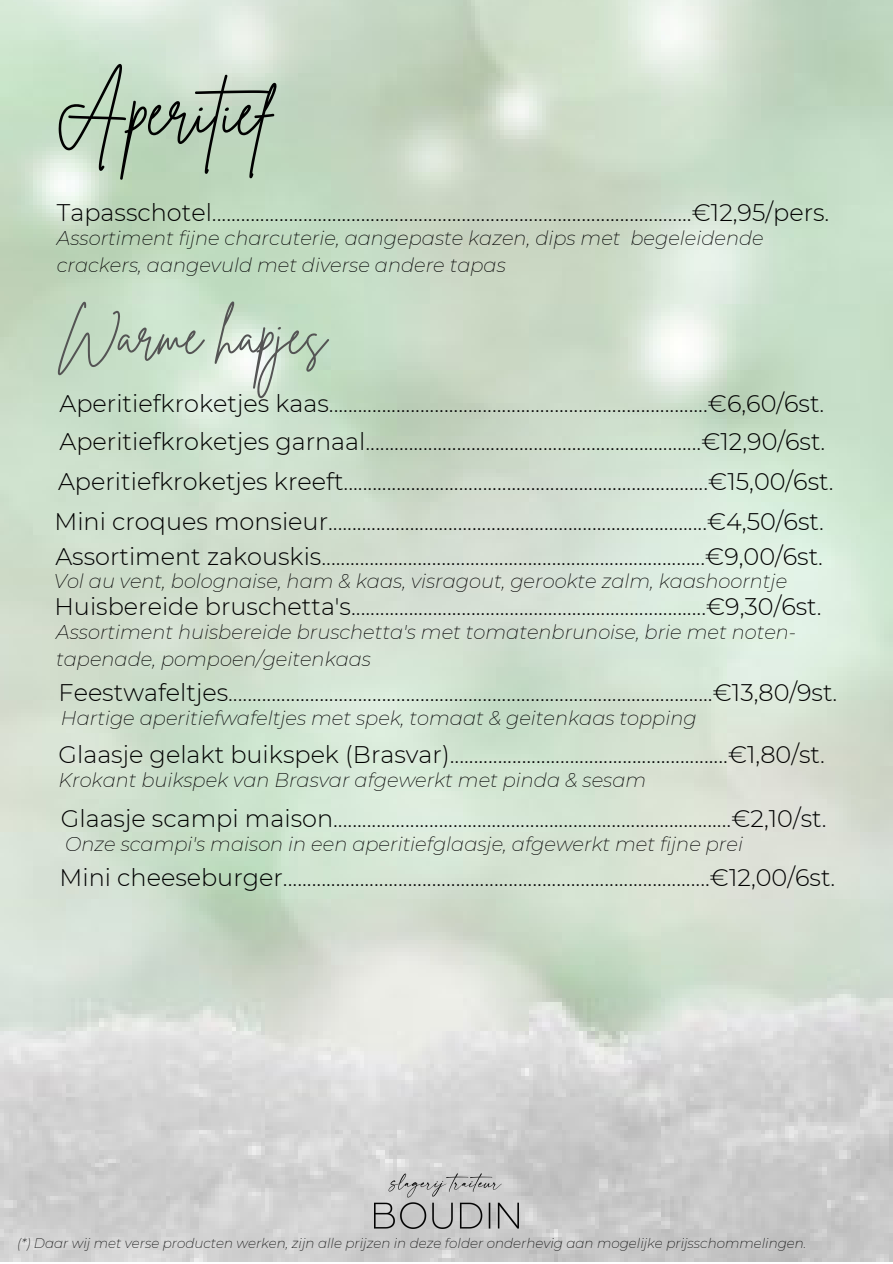
<style>
.page{position:relative;width:893px;height:1264px;background:#fff}
.page>*{position:absolute;margin:0;border:0;box-sizing:border-box;transform-origin:0 0}
.t1{font:67.5px "Brittany Signature";color:#000}
.t2{font:52.5px "Brittany Signature";color:#545454}
.t3{font:300 24px/39.6px "Montserrat";color:#000}
.t4{font:italic 200 19.5px/27px "Montserrat";color:#000}
.t5{font:italic 200 13.5px "Montserrat";color:#000}
</style>
<div class="page">
<img style="left:0;top:0;width:892px;height:1261px">
<img style="left:374px;top:1173px;width:144px;height:55px">
<h1 class="t1" style="left:55px;top:67px;width:235px">Aperitief</h1>
<p class="t3" style="left:57px;top:192px;width:774px">Tapasschotel....................................................................................................€12,95/pers.</p>
<p class="t4" style="left:57px;top:224px;width:708px">Assortiment fijne charcuterie, aangepaste kazen, dips met begeleidende crackers, aangevuld met diverse andere tapas</p>
<h2 class="t2" style="left:58px;top:301px;width:270px">Warme hapjes</h2>
<p class="t3" style="left:59px;top:383px;width:766px">Aperitiefkroketjes kaas...............................................................................€6,60/6st.</p>
<p class="t3" style="left:54px;top:422px;width:780px">Aperitiefkroketjes garnaal......................................................................€12,90/6st.<br>Aperitiefkroketjes kreeft............................................................................€15,00/6st.<br>Mini croques monsieur...............................................................................€4,50/6st.</p>
<p class="t3" style="left:55px;top:536px;width:769px">Assortiment zakouskis................................................................................€9,00/6st.</p>
<p class="t4" style="left:54px;top:567px;width:734px">Vol au vent, bolognaise, ham &amp; kaas, visragout, gerookte zalm, kaashoorntje</p>
<p class="t3" style="left:54px;top:586px;width:768px">Huisbereide bruschetta's..........................................................................€9,30/6st.</p>
<p class="t4" style="left:56px;top:618px;width:741px">Assortiment huisbereide bruschetta's met tomatenbrunoise, brie met noten&shy;tapenade, pompoen/geitenkaas</p>
<p class="t3" style="left:59px;top:672px;width:780px">Feestwafeltjes.....................................................................................................€13,80/9st.</p>
<p class="t3" style="left:59px;top:735px;width:767px">Glaasje gelakt buikspek (Brasvar)..........................................................€1,80/st.</p>
<p class="t4" style="left:59px;top:766px;width:589px">Krokant buikspek van Brasvar afgewerkt met pinda &amp; sesam</p>
<p class="t3" style="left:61px;top:798px;width:767px">Glaasje scampi maison...................................................................................€2,10/st.</p>
<p class="t4" style="left:65px;top:830px;width:679px">Onze scampi's maison in een aperitiefglaasje, afgewerkt met fijne prei</p>
<p class="t3" style="left:59px;top:857px;width:777px">Mini cheeseburger.........................................................................................€12,00/6st.</p>
<p class="t4" style="left:61px;top:704px;width:637px">Hartige aperitiefwafeltjes met spek, tomaat &amp; geitenkaas topping</p>
<p class="t5" style="left:17px;top:1234px;width:790px">(*) Daar wij met verse producten werken, zijn alle prijzen in deze folder onderhevig aan mogelijke prijsschommelingen.</p>
</div>
